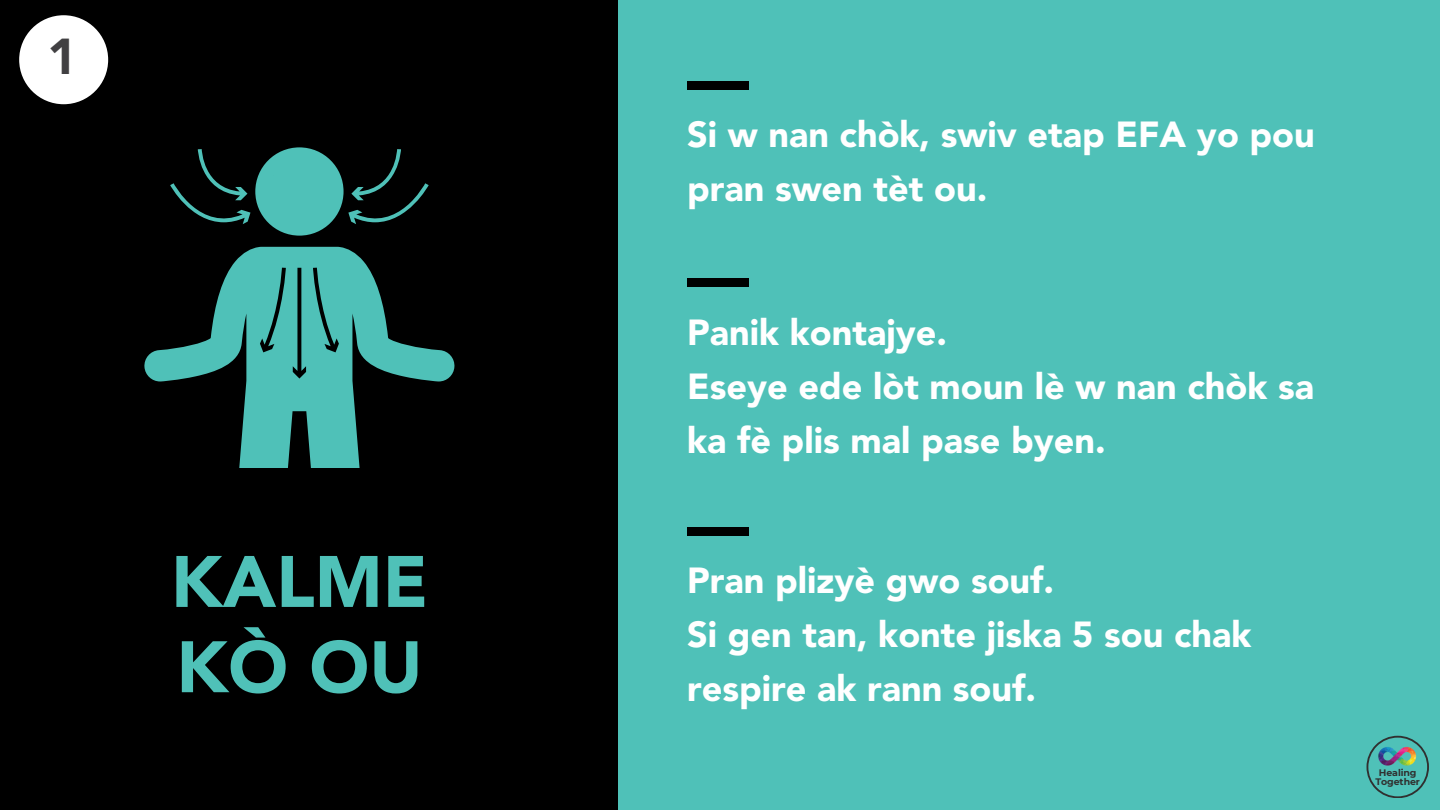
<style>
.page{position:relative;width:1440px;height:810px;background:#4fc1b8}
.page>*{position:absolute;margin:0;border:0;box-sizing:border-box;transform-origin:0 0}
.t1{font:900 72px/85.3px "Avenir LT Std";color:#4fc1b8}
.t2{font:900 50px "Avenir LT Std";color:#414042}
.t3{font:900 36px/54px "Avenir LT Std";color:#fff}
.t4{font:700 9.4px "Montserrat";letter-spacing:-.01em;color:#303030}
</style>
<div class="page">
<div style="left:0;top:0;width:618px;height:810px;background:#000"></div>
<div style="left:687px;top:81px;width:62px;height:8px;background:#000"></div>
<div style="left:19px;top:15px;width:89px;height:89px;background:#fff;border-radius:50%"></div>
<div style="left:687px;top:279px;width:62px;height:8px;background:#000"></div>
<div style="left:687px;top:527px;width:62px;height:8px;background:#000"></div>
<svg style="left:1366px;top:736px;width:63px;height:62px"></svg>
<img style="left:1368px;top:745px;width:59px;height:22px">
<svg style="left:144px;top:247px;width:311px;height:221px"></svg>
<svg style="left:170px;top:147px;width:259px;height:89px"></svg>
<div style="left:269px;top:159px;width:64px;height:64px;background:#4fc1b8;border-radius:50%"></div>
<p class="t2" style="left:47px;top:37px;width:31px">1</p>
<p class="t1" style="left:171px;top:546px;width:259px">KALME<br>KÒ OU</p>
<p class="t3" style="left:687px;top:111px;width:629px">Si w nan chòk, swiv etap EFA yo pou pran swen tèt ou.</p>
<p class="t3" style="left:687px;top:309px;width:629px">Panik kontajye.<br>Eseye ede lòt moun lè w nan chòk sa ka fè plis mal pase byen.</p>
<h1 class="t3" style="left:687px;top:557px;width:566px">Pran plizyè gwo souf.<br>Si gen tan, konte jiska 5 sou chak respire ak rann souf.</h1>
<p class="t4" style="left:1379px;top:767px;width:39px">Healing</p>
<h2 class="t4" style="left:1375px;top:776px;width:46px">Together</h2>
</div>
